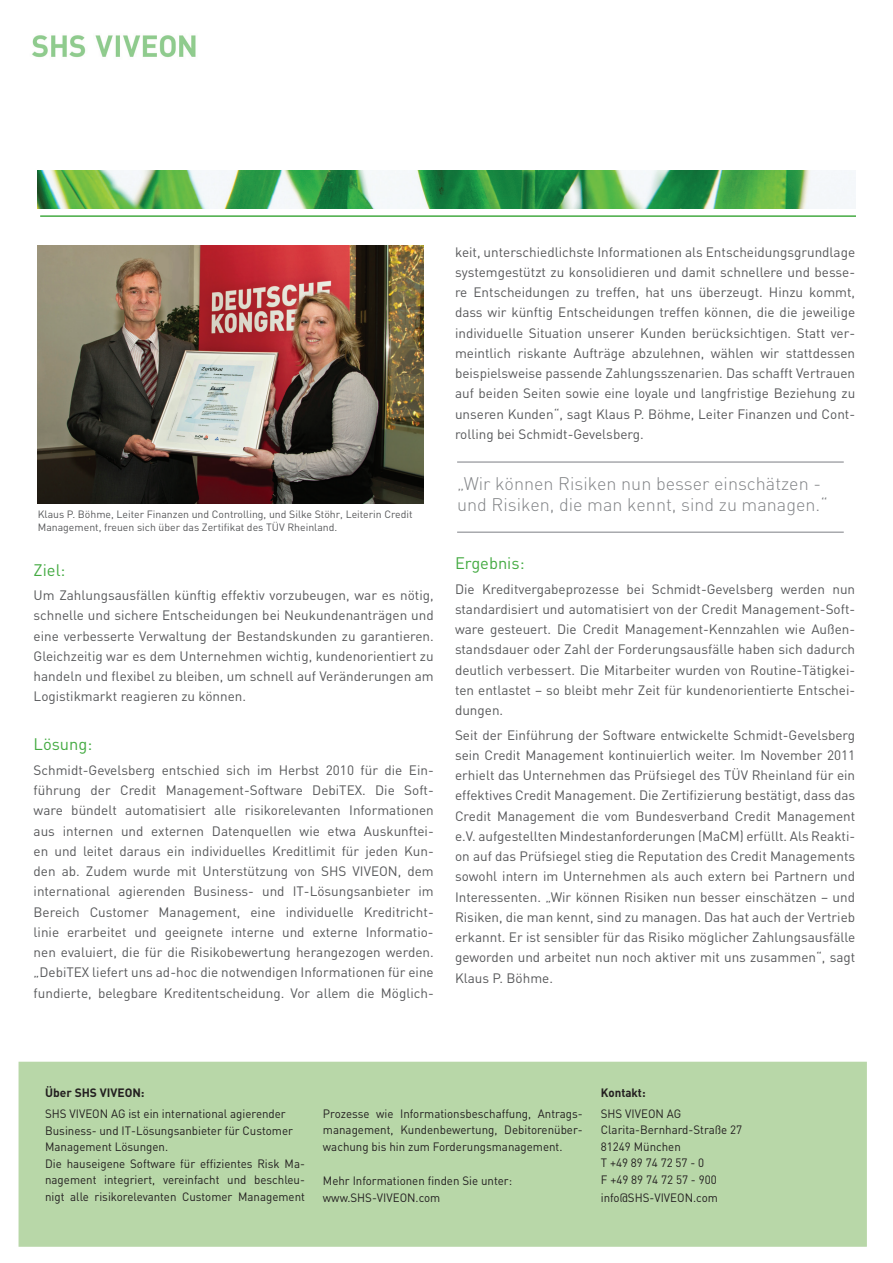
<style>
.page{position:relative;width:893px;height:1263px;background:#fff}
.page>*{position:absolute;margin:0;border:0;box-sizing:border-box;transform-origin:0 0}
.t1{font:300 18px/21.6px "DIN";color:#828487}
.t2{font:16.5px "DIN";color:#44aa42}
.t3{font:13.5px/20.2px "DIN";color:#57585a;text-align:justify}
.t4{font:12px/16.5px "DIN";color:#231f20;scale:.96 1}
.t5{font:700 12px "DIN";color:#231f20}
.t6{font:700 12px "DIN";color:#231f20;scale:.96 1}
.t7{font:10.5px/12.6px "DIN";color:#57585a}
</style>
<div class="page">
<img style="left:38px;top:170px;width:817px;height:39px">
<hr style="left:40px;top:215px;width:816px;height:2px;background:#44aa42">
<img style="left:37px;top:246px;width:387px;height:258px">
<hr style="left:457px;top:531px;width:387px;height:2px;background:#a8a9ad">
<hr style="left:457px;top:461px;width:387px;height:2px;background:#a8a9ad">
<div style="left:19px;top:1062px;width:848px;height:185px;background:#b8d7a8;border:2px solid #b8d7a8"></div>
<img style="left:32px;top:35px;width:164px;height:23px">
<p class="t7" style="left:38px;top:508px;width:376px">Klaus P. Böhme, Leiter Finanzen und Controlling, und Silke Stöhr, Leiterin Credit<br>Management, freuen sich über das Zertifikat des TÜV Rheinland.</p>
<p class="t2" style="left:34px;top:559px;width:33px">Ziel:</p>
<p class="t3" style="left:34px;top:585px;width:402px">Um Zahlungsausfällen künftig effektiv vorzubeugen, war es nötig, schnelle und sichere Entscheidungen bei Neukundenanträgen und eine verbesserte Verwaltung der Bestandskunden zu garantieren.<br>Gleichzeitig war es dem Unternehmen wichtig, kundenorientiert zu handeln und flexibel zu bleiben, um schnell auf Veränderungen am Logistikmarkt reagieren zu können.</p>
<p class="t2" style="left:34px;top:734px;width:60px">Lösung:</p>
<p class="t3" style="left:34px;top:760px;width:402px">Schmidt-Gevelsberg entschied sich im Herbst 2010 für die Ein&shy;führung der Credit Management-Software DebiTEX. Die Soft&shy;ware bündelt automatisiert alle risikorelevanten Informationen aus internen und externen Datenquellen wie etwa Auskunftei&shy;en und leitet daraus ein individuelles Kreditlimit für jeden Kun&shy;den ab. Zudem wurde mit Unterstützung von SHS VIVEON, dem international agierenden Business- und IT-Lösungsanbieter im Bereich Customer Management, eine individuelle Kreditricht&shy;linie erarbeitet und geeignete interne und externe Informatio&shy;nen evaluiert, die für die Risikobewertung herangezogen werden. „DebiTEX liefert uns ad-hoc die notwendigen Informationen für eine fundierte, belegbare Kreditentscheidung. Vor allem die Möglich-</p>
<p class="t3" style="left:455px;top:241px;width:402px">keit, unterschiedlichste Informationen als Entscheidungsgrundlage systemgestützt zu konsolidieren und damit schnellere und besse&shy;re Entscheidungen zu treffen, hat uns überzeugt. Hinzu kommt, dass wir künftig Entscheidungen treffen können, die die jeweilige individuelle Situation unserer Kunden berücksichtigen. Statt ver&shy;meintlich riskante Aufträge abzulehnen, wählen wir stattdessen beispielsweise passende Zahlungsszenarien. Das schafft Vertrauen auf beiden Seiten sowie eine loyale und langfristige Beziehung zu unseren Kunden“, sagt Klaus P. Böhme, Leiter Finanzen und Cont&shy;rolling bei Schmidt-Gevelsberg.</p>
<h1 class="t1" style="left:457px;top:472px;width:372px">„Wir können Risiken nun besser einschätzen - und Risiken, die man kennt, sind zu managen.“</h1>
<p class="t2" style="left:455px;top:552px;width:71px">Ergebnis:</p>
<p class="t3" style="left:455px;top:578px;width:402px">Die Kreditvergabeprozesse bei Schmidt-Gevelsberg werden nun standardisiert und automatisiert von der Credit Management-Soft&shy;ware gesteuert. Die Credit Management-Kennzahlen wie Außen&shy;standsdauer oder Zahl der Forderungsausfälle haben sich dadurch deutlich verbessert. Die Mitarbeiter wurden von Routine-Tätigkei&shy;ten entlastet – so bleibt mehr Zeit für kundenorientierte Entschei&shy;dungen.</p>
<p class="t3" style="left:455px;top:724px;width:402px">Seit der Einführung der Software entwickelte Schmidt-Gevelsberg sein Credit Management kontinuierlich weiter. Im November 2011 erhielt das Unternehmen das Prüfsiegel des TÜV Rheinland für ein effektives Credit Management. Die Zertifizierung bestätigt, dass das Credit Management die vom Bundesverband Credit Management e.V. aufgestellten Mindestanforderungen (MaCM) erfüllt. Als Reakti&shy;on auf das Prüfsiegel stieg die Reputation des Credit Managements sowohl intern im Unternehmen als auch extern bei Partnern und Interessenten. „Wir können Risiken nun besser einschätzen – und Risiken, die man kennt, sind zu managen. Das hat auch der Vertrieb erkannt. Er ist sensibler für das Risiko möglicher Zahlungsausfälle geworden und arbeitet nun noch aktiver mit uns zusammen“, sagt Klaus P. Böhme.</p>
<p class="t5" style="left:45px;top:1085px;width:101px">Über SHS VIVEON:</p>
<p class="t4" style="left:45px;top:1105px;width:272px">SHS VIVEON AG ist ein international agierender Business- und IT-Lösungsanbieter für Customer Management Lösungen.<br>Die hauseigene Software für effizientes Risk Ma&shy;nagement integriert, vereinfacht und beschleu&shy;nigt alle risikorelevanten Customer Management</p>
<p class="t4" style="left:323px;top:1105px;width:272px;text-align:justify">Prozesse wie Informationsbeschaffung, Antrags&shy;management, Kundenbewertung, Debitorenüber&shy;wachung bis hin zum Forderungsmanagement.</p>
<p class="t4" style="left:323px;top:1172px;width:199px">Mehr Informationen finden Sie unter: www.SHS-VIVEON.com</p>
<p class="t6" style="left:601px;top:1085px;width:48px">Kontakt:</p>
<p class="t4" style="left:601px;top:1105px;width:149px">SHS VIVEON AG<br>Clarita-Bernhard-Straße 27<br>81249 München<br>T +49 89 74 72 57 - 0<br>F +49 89 74 72 57 - 900</p>
<p class="t4" style="left:601px;top:1189px;width:123px">info@SHS-VIVEON.com</p>
</div>
